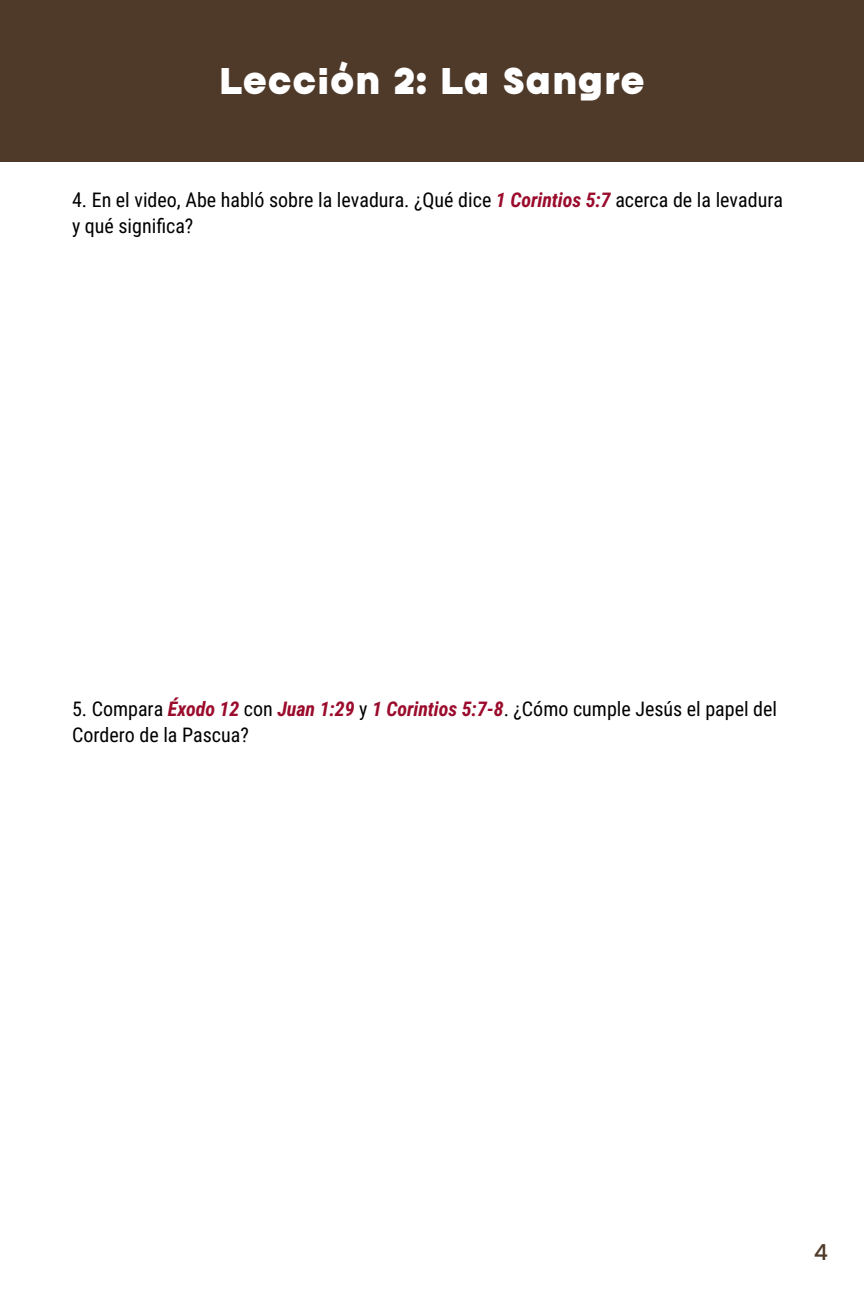
<style>
.page{position:relative;width:864px;height:1296px;background:#fff}
.page>*{position:absolute;margin:0;border:0;box-sizing:border-box;transform-origin:0 0}
.t1{font:800 32px "Franie";letter-spacing:.02em;color:#fff}
.t2{font:500 22px "Poppins";color:#4f3a2a}
.t3{font:20px/26px "Roboto Condensed";color:#000}
.s1{font-style:italic;color:#9b0b2c}
</style>
<div class="page">
<div style="left:0;top:0;width:864px;height:162px;background:#4f3a2a"></div>
<h1 class="t1" style="left:219px;top:56px;width:427px">Lección 2: La Sangre</h1>
<p class="t3" style="left:72px;top:186px;width:713px">4. En el video, Abe habló sobre la levadura. ¿Qué dice <span class="s1">1 Corintios 5:7</span> acerca de la levadura y qué significa?</p>
<p class="t3" style="left:72px;top:695px;width:707px">5. Compara <span class="s1">Éxodo 12</span> con <span class="s1">Juan 1:29</span> y <span class="s1">1 Corintios 5:7-8</span>. ¿Cómo cumple Jesús el papel del<br>Cordero de la Pascua?</p>
<p class="t2" style="left:814px;top:1240px;width:16px">4</p>
</div>
